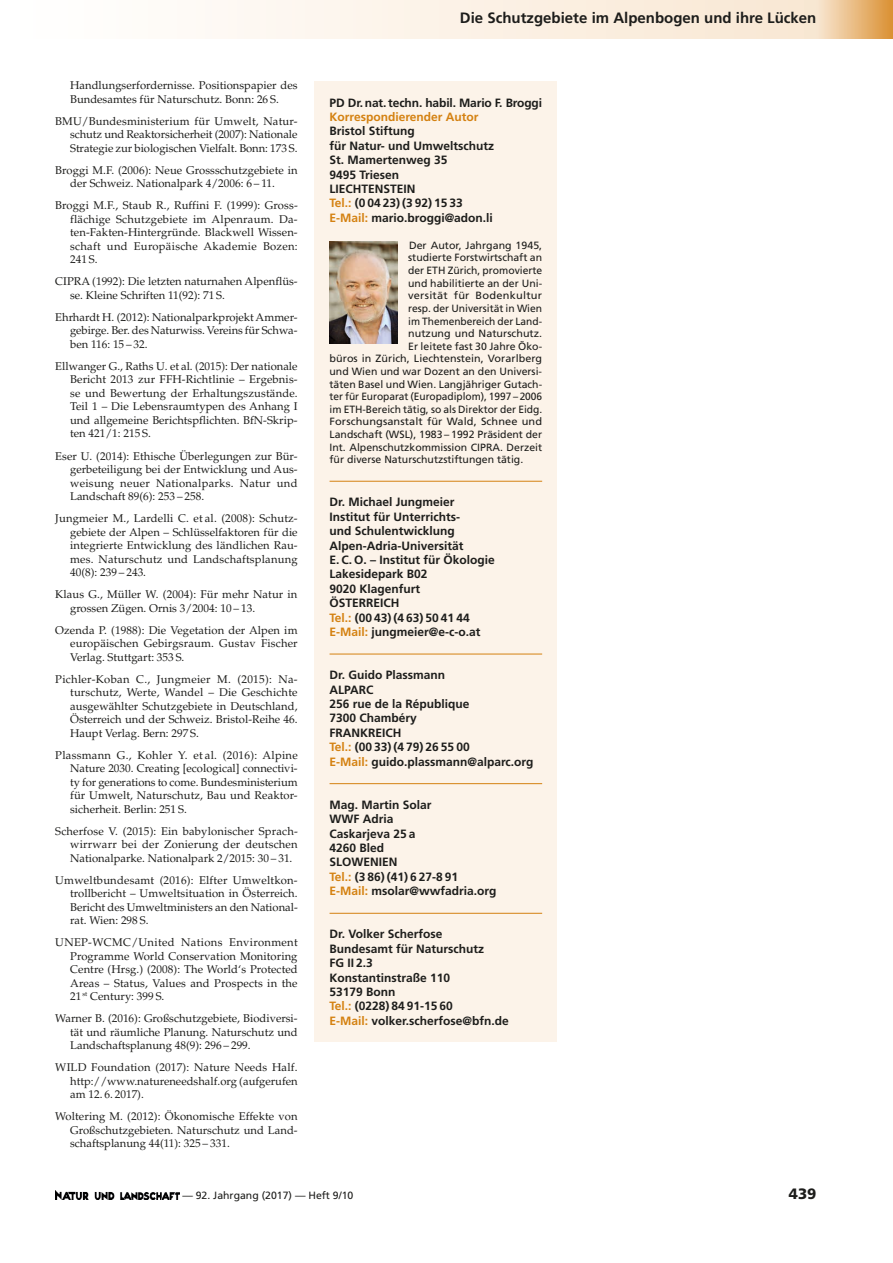
<style>
.page{position:relative;width:893px;height:1263px;background:#fff}
.page>*{position:absolute;margin:0;border:0;box-sizing:border-box;transform-origin:0 0}
.t1{font:700 15px "Frutiger CE";color:#1d1d1b}
.t2{font:900 15px "Frutiger LT";color:#1d1d1b}
.t3{font:700 12px/14.4px "Frutiger LT";color:#1d1d1b}
.t4{font:700 12px "Frutiger LT";color:#d48111}
.t5{font:11.25px/13.5px "Palatino LT";color:#1d1d1b;text-align:justify}
.t6{font:10.5px "Frutiger LT";color:#1d1d1b}
.t7{font:10.5px "Frutiger LT";color:#1d1d1b;scale:1.05 1}
.t8{font:10.5px "Frutiger LT";letter-spacing:.02em;color:#1d1d1b;scale:1.05 1}
.s1{color:#d48111}
</style>
<div class="page">
<img style="left:55px;top:1191px;width:124px;height:8px">
<div style="left:0;top:0;width:816px;height:38px;background:linear-gradient(to right,#fff,#f9e7d3)"></div>
<div style="left:816px;top:0;width:77px;height:38px;background:linear-gradient(to right,#f9e8d4,#da9032)"></div>
<div style="left:315px;top:81px;width:242px;height:961px;background:#fcf3e9"></div>
<hr style="left:330px;top:481px;width:212px;height:1px;background:#d48111">
<hr style="left:330px;top:654px;width:212px;height:1px;background:#d48111">
<hr style="left:330px;top:783px;width:212px;height:1px;background:#d48111">
<hr style="left:330px;top:913px;width:212px;height:1px;background:#d48111">
<img style="left:330px;top:241px;width:68px;height:102px">
<p class="t5" style="left:70px;top:79px;width:229px">Handlungserfordernisse. Positionspapier des<br>Bundesamtes für Naturschutz. Bonn: 26 S.</p>
<p class="t5" style="left:70px;top:115px;width:229px;text-indent:-15px">BMU/Bundesministerium für Umwelt, Natur&shy;schutz und Reaktorsicherheit (2007): Nationale Strategie zur biologischen Vielfalt. Bonn: 173 S.</p>
<p class="t5" style="left:70px;top:164px;width:229px;text-indent:-15px">Broggi M.F. (2006): Neue Grossschutzgebiete in der Schweiz. Nationalpark 4/2006: 6 – 11.</p>
<p class="t5" style="left:70px;top:199px;width:229px;text-indent:-15px">Broggi M.F., Staub R., Ruffini F. (1999): Gross&shy;flächige Schutzgebiete im Alpenraum. Da&shy;ten-Fakten-Hintergründe. Blackwell Wissen&shy;schaft und Europäische Akademie Bozen:<br>241 S.</p>
<p class="t5" style="left:70px;top:275px;width:229px;text-indent:-15px">CIPRA (1992): Die letzten naturnahen Alpenflüs&shy;se. Kleine Schriften 11(92): 71 S.</p>
<p class="t5" style="left:70px;top:311px;width:229px;text-indent:-15px">Ehrhardt H. (2012): Nationalparkprojekt Ammer&shy;gebirge. Ber. des Naturwiss. Vereins für Schwa&shy;ben 116: 15 – 32.</p>
<p class="t5" style="left:70px;top:360px;width:229px;text-indent:-15px">Ellwanger G., Raths U. et al. (2015): Der nationale Bericht 2013 zur FFH-Richtlinie – Ergebnis&shy;se und Bewertung der Erhaltungszustände.<br>Teil 1 – Die Lebensraumtypen des Anhang I und allgemeine Berichtspflichten. BfN-Skrip&shy;ten 421/1: 215 S.</p>
<p class="t5" style="left:70px;top:449px;width:229px;text-indent:-15px">Eser U. (2014): Ethische Überlegungen zur Bür&shy;gerbeteiligung bei der Entwicklung und Aus&shy;weisung neuer Nationalparks. Natur und Landschaft 89(6): 253 – 258.</p>
<p class="t5" style="left:70px;top:512px;width:229px;text-indent:-15px">Jungmeier M., Lardelli C. et al. (2008): Schutz&shy;gebiete der Alpen – Schlüsselfaktoren für die integrierte Entwicklung des ländlichen Rau&shy;mes. Naturschutz und Landschaftsplanung 40(8): 239 – 243.</p>
<p class="t5" style="left:70px;top:588px;width:229px;text-indent:-15px">Klaus G., Müller W. (2004): Für mehr Natur in grossen Zügen. Ornis 3/2004: 10 – 13.</p>
<p class="t5" style="left:70px;top:623px;width:229px;text-indent:-15px">Ozenda P. (1988): Die Vegetation der Alpen im europäischen Gebirgsraum. Gustav Fischer Verlag. Stuttgart: 353 S.</p>
<p class="t5" style="left:70px;top:672px;width:229px;text-indent:-15px">Pichler-Koban C., Jungmeier M. (2015): Na&shy;turschutz, Werte, Wandel – Die Geschichte ausgewählter Schutzgebiete in Deutschland, Österreich und der Schweiz. Bristol-Reihe 46.<br>Haupt Verlag. Bern: 297 S.</p>
<p class="t5" style="left:70px;top:748px;width:229px;text-indent:-15px">Plassmann G., Kohler Y. et al. (2016): Alpine Nature 2030. Creating [ecological] connectivi&shy;ty for generations to come. Bundesministerium für Umwelt, Naturschutz, Bau und Reaktor&shy;sicherheit. Berlin: 251 S.</p>
<p class="t5" style="left:70px;top:824px;width:229px;text-indent:-15px">Scherfose V. (2015): Ein babylonischer Sprach&shy;wirrwarr bei der Zonierung der deutschen Nationalparke. Nationalpark 2/2015: 30 – 31.</p>
<p class="t5" style="left:70px;top:873px;width:229px;text-indent:-15px">Umweltbundesamt (2016): Elfter Umweltkon&shy;trollbericht – Umweltsituation in Österreich.<br>Bericht des Umweltministers an den National&shy;rat. Wien: 298 S.</p>
<p class="t5" style="left:70px;top:936px;width:229px;text-indent:-15px">UNEP-WCMC/United Nations Environment Programme World Conservation Monitoring Centre (Hrsg.) (2008): The World‘s Protected Areas – Status, Values and Prospects in the 21 <sup>st</sup> Century: 399 S.</p>
<p class="t5" style="left:70px;top:1012px;width:229px;text-indent:-15px">Warner B. (2016): Großschutzgebiete, Biodiversi&shy;tät und räumliche Planung. Naturschutz und Landschaftsplanung 48(9): 296 – 299.</p>
<p class="t5" style="left:70px;top:1061px;width:229px;text-indent:-15px">WILD Foundation (2017): Nature Needs Half. http://www.natureneedshalf.org (aufgerufen am 12. 6. 2017).</p>
<p class="t5" style="left:70px;top:1110px;width:229px;text-indent:-15px">Woltering M. (2012): Ökonomische Effekte von Großschutzgebieten. Naturschutz und Land&shy;schaftsplanung 44(11): 325 – 331.</p>
<h1 class="t1" style="left:460px;top:9px;width:358px">Die Schutzgebiete im Alpenbogen und ihre Lücken</h1>
<p class="t3" style="left:330px;top:95px;width:214px">PD Dr. nat. techn. habil. Mario F. Broggi</p>
<p class="t4" style="left:330px;top:110px;width:150px">Korrespondierender Autor</p>
<p class="t3" style="left:330px;top:124px;width:166px">Bristol Stiftung<br>für Natur- und Umweltschutz<br>St. Mamertenweg 35<br>9495 Triesen<br>LIECHTENSTEIN<br><span class="s1">Tel.:</span> (0 04 23) (3 92) 15 33<br><span class="s1">E-Mail:</span> mario.broggi@adon.li</p>
<p class="t6" style="left:409px;top:239px;width:135px">Der Autor, Jahrgang 1945,</p>
<p class="t6" style="left:408px;top:252px;width:135px">studierte Forstwirtschaft an</p>
<p class="t6" style="left:408px;top:264px;width:136px">der ETH Zürich, promovierte</p>
<p class="t6" style="left:408px;top:277px;width:135px">und habilitierte an der Uni-</p>
<p class="t8" style="left:408px;top:289px;width:129px">versität für Bodenkultur</p>
<p class="t6" style="left:408px;top:302px;width:135px">resp. der Universität in Wien</p>
<p class="t6" style="left:408px;top:315px;width:135px">im Themenbereich der Land-</p>
<p class="t6" style="left:408px;top:327px;width:135px">nutzung und Naturschutz.</p>
<p class="t6" style="left:408px;top:340px;width:135px">Er leitete fast 30 Jahre Öko-</p>
<p class="t6" style="left:330px;top:352px;width:214px">büros in Zürich, Liechtenstein, Vorarlberg</p>
<p class="t6" style="left:330px;top:365px;width:214px">und Wien und war Dozent an den Universi-</p>
<p class="t6" style="left:330px;top:378px;width:214px">täten Basel und Wien. Langjähriger Gutach-</p>
<p class="t6" style="left:330px;top:390px;width:214px">ter für Europarat (Europadiplom), 1997 – 2006</p>
<p class="t6" style="left:330px;top:403px;width:214px">im ETH-Bereich tätig, so als Direktor der Eidg.</p>
<p class="t7" style="left:330px;top:415px;width:204px">Forschungsanstalt für Wald, Schnee und</p>
<p class="t6" style="left:330px;top:428px;width:214px">Landschaft (WSL), 1983 – 1992 Präsident der</p>
<p class="t6" style="left:330px;top:441px;width:214px">Int. Alpenschutzkommission CIPRA. Derzeit</p>
<p class="t6" style="left:330px;top:453px;width:195px">für diverse Naturschutzstiftungen tätig.</p>
<p class="t3" style="left:330px;top:495px;width:167px">Dr. Michael Jungmeier<br>Institut für Unterrichts-<br>und Schulentwicklung<br>Alpen-Adria-Universität<br>E. C. O. – Institut für Ökologie<br>Lakesidepark B02<br>9020 Klagenfurt<br>ÖSTERREICH<br><span class="s1">Tel.:</span> (00 43) (4 63) 50 41 44<br><span class="s1">E-Mail:</span> jungmeier@e-c-o.at</p>
<p class="t3" style="left:330px;top:668px;width:206px">Dr. Guido Plassmann<br>ALPARC<br>256 rue de la République<br>7300 Chambéry<br>FRANKREICH<br><span class="s1">Tel.:</span> (00 33) (4 79) 26 55 00<br><span class="s1">E-Mail:</span> guido.plassmann@alparc.org</p>
<p class="t3" style="left:330px;top:797px;width:168px">Mag. Martin Solar<br>WWF Adria<br>Caskarjeva 25 a<br>4260 Bled<br>SLOWENIEN<br><span class="s1">Tel.:</span> (3 86) (41) 6 27-8 91<br><span class="s1">E-Mail:</span> msolar@wwfadria.org</p>
<p class="t3" style="left:330px;top:927px;width:181px">Dr. Volker Scherfose<br>Bundesamt für Naturschutz<br>FG II 2.3<br>Konstantinstraße 110<br>53179 Bonn<br><span class="s1">Tel.:</span> (0228) 84 91-15 60<br><span class="s1">E-Mail:</span> volker.scherfose@bfn.de</p>
<p class="t6" style="left:182px;top:1189px;width:172px">— 92. Jahrgang (2017) — Heft 9/10</p>
<h1 class="t2" style="left:789px;top:1185px;width:29px">439</h1>
</div>
